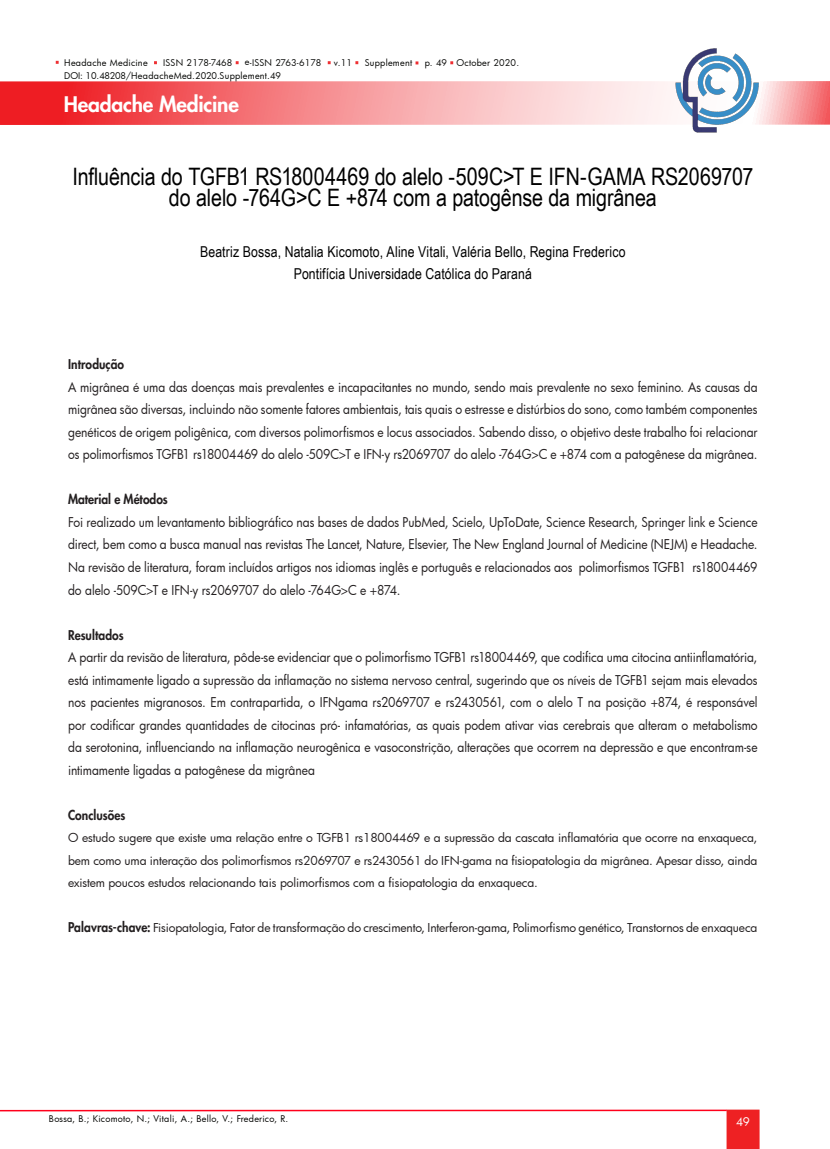
<style>
.page{position:relative;width:830px;height:1149px;background:#fff}
.page>*{position:absolute;margin:0;border:0;box-sizing:border-box;transform-origin:0 0}
.t1{font:24px/21px "Arial Narrow";letter-spacing:-.005em;color:#000;text-align:center}
.t2{font:800 21px "Futura";letter-spacing:-.01em;color:#fff}
.texto{font:15px "Arial Narrow";letter-spacing:.01em;color:#000}
.t3{font:13.2px/22.5px "Futura";letter-spacing:-.005em;color:#231f20;text-align:justify;scale:.91 1}
.t4{font:800 13.2px "Futura";letter-spacing:.005em;color:#231f20;scale:.91 1}
.t5{font:12px/22.5px "Futura";letter-spacing:-.01em;color:#231f20;text-align:justify}
.t6{font:11.55px "Futura";color:#fff}
.t7{font:9px "Futura";letter-spacing:.03em;color:#040503}
.t8{font:9px "Futura";letter-spacing:-.005em;color:#040503}
.t9{font:9px "Futura";letter-spacing:.01em;color:#040503}
.s1{font-style:inherit}
.s2{font-weight:800;font-size:13.2px}
</style>
<div class="page">
<svg style="left:0;top:81px;width:829px;height:44px;background:#f69092"></svg>
<svg style="left:726px;top:1109px;width:33px;height:39px"></svg>
<hr style="left:0;top:1109px;width:726px;height:1px;background:#ff001b">
<img style="left:674px;top:48px;width:85px;height:85px">
<p class="t7" style="left:64px;top:56px;width:85px">Headache Medicine</p>
<p class="t9" style="left:163px;top:56px;width:71px">ISSN 2178-7468</p>
<p class="t8" style="left:245px;top:56px;width:78px">e-ISSN 2763-6178</p>
<p class="t7" style="left:334px;top:56px;width:20px">v.11</p>
<p class="t7" style="left:364px;top:56px;width:49px">Supplement</p>
<p class="t7" style="left:424px;top:56px;width:96px">p. 49 October 2020.</p>
<p class="t7" style="left:64px;top:70px;width:218px"><span class="s1">DOI: 10.48208/</span>HeadacheMed.<span class="s1">2020.</span>Supplement.49</p>
<h2 class="t2" style="left:64px;top:91px;width:176px">Headache Medicine</h2>
<p class="t1" style="left:72px;top:165px;width:682px">Influência do TGFB1 RS18004469 do alelo -509C&gt;T E IFN-GAMA RS2069707 do alelo -764G&gt;C E +874 com a patogênse da migrânea</p>
<p class="texto" style="left:200px;top:240px;width:427px">Beatriz Bossa, Natalia Kicomoto, Aline Vitali, Valéria Bello, Regina Frederico</p>
<p class="texto" style="left:294px;top:263px;width:239px">Pontifícia Universidade Católica do Paraná</p>
<p class="t4" style="left:68px;top:356px;width:63px">Introdução</p>
<p class="t3" style="left:68px;top:375px;width:759px">A migrânea é uma das doenças mais prevalentes e incapacitantes no mundo, sendo mais prevalente no sexo feminino. As causas da migrânea são diversas, incluindo não somente fatores ambientais, tais quais o estresse e distúrbios do sono, como também componentes genéticos de origem poligênica, com diversos polimorfismos e locus associados. Sabendo disso, o objetivo deste trabalho foi relacionar os polimorfismos TGFB1 rs18004469 do alelo -509C&gt;T e IFN-y rs2069707 do alelo -764G&gt;C e +874 com a patogênese da migrânea.</p>
<p class="t4" style="left:68px;top:491px;width:111px">Material e Métodos</p>
<p class="t3" style="left:68px;top:510px;width:758px">Foi realizado um levantamento bibliográfico nas bases de dados PubMed, Scielo, UpToDate, Science Research, Springer link e Science direct, bem como a busca manual nas revistas The Lancet, Nature, Elsevier, The New England Journal of Medicine (NEJM) e Headache.<br>Na revisão de literatura, foram incluídos artigos nos idiomas inglês e português e relacionados aos polimorfismos TGFB1 rs18004469 do alelo -509C&gt;T e IFN-y rs2069707 do alelo -764G&gt;C e +874.</p>
<p class="t4" style="left:68px;top:626px;width:63px">Resultados</p>
<p class="t3" style="left:68px;top:645px;width:758px">A partir da revisão de literatura, pôde-se evidenciar que o polimorfismo TGFB1 rs18004469, que codifica uma citocina antiinflamatória, está intimamente ligado a supressão da inflamação no sistema nervoso central, sugerindo que os níveis de TGFB1 sejam mais elevados nos pacientes migranosos. Em contrapartida, o IFNgama rs2069707 e rs2430561, com o alelo T na posição +874, é responsável por codificar grandes quantidades de citocinas pró- infamatórias, as quais podem ativar vias cerebrais que alteram o metabolismo da serotonina, influenciando na inflamação neurogênica e vasoconstrição, alterações que ocorrem na depressão e que encontram-se intimamente ligadas a patogênese da migrânea</p>
<p class="t4" style="left:68px;top:806px;width:65px">Conclusões</p>
<p class="t5" style="left:68px;top:826px;width:690px">O estudo sugere que existe uma relação entre o TGFB1 rs18004469 e a supressão da cascata inflamatória que ocorre na enxaqueca, bem como uma interação dos polimorfismos rs2069707 e rs2430561 do IFN-gama na fisiopatologia da migrânea. Apesar disso, ainda existem poucos estudos relacionando tais polimorfismos com a fisiopatologia da enxaqueca.</p>
<p class="t5" style="left:68px;top:916px;width:690px"><span class="s2">Palavras-chave:</span> Fisiopatologia, Fator de transformação do crescimento, Interferon-gama, Polimorfismo genético, Transtornos de enxaqueca</p>
<p class="t7" style="left:49px;top:1111px;width:241px">Bossa, B.; Kicomoto, N.; Vitali, A.; Bello, V.; Frederico, R.</p>
<p class="t6" style="left:735px;top:1113px;width:15px">49</p>
</div>
